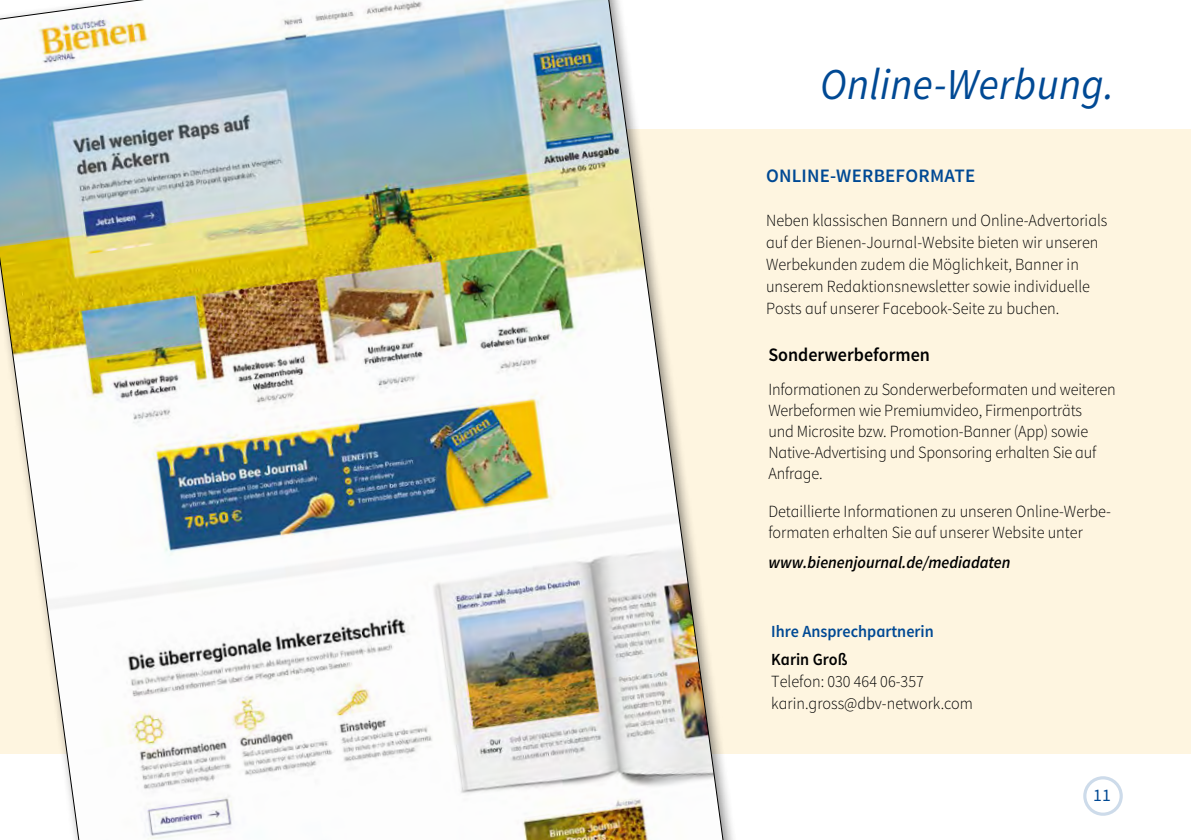
<style>
.page{position:relative;width:1191px;height:840px;background:#fff}
.page>*{position:absolute;margin:0;border:0;box-sizing:border-box;transform-origin:0 0}
.t1{font:italic 44px "MS Source Sans Pro";letter-spacing:.01em;color:#004994;scale:.95 1}
.t2{font:600 19px "MS Source Sans Pro";letter-spacing:.01em;color:#004994}
.t3{font:600 19px "MS Source Sans Pro";color:#000;scale:.95 1}
.t4{font:17.6px "MS Source Sans Pro";color:#004994}
.t5{font:300 17px/22px "MS Source Sans Pro";color:#000;scale:.95 1}
.t6{font:17px "MS Source Sans Pro Sem Bd Ita";color:#000;scale:.95 1}
.t7{font:600 17px "MS Source Sans Pro";color:#004994;scale:.95 1}
.t8{font:600 17px "MS Source Sans Pro";color:#000;scale:.95 1}
</style>
<div class="page">
<div style="left:0;top:129px;width:1191px;height:624px;background:#fef5e0"></div>
<div style="left:1083px;top:775px;width:39px;height:40px;border:3px solid #004994;border-radius:50%"></div>
<img style="left:0;top:0;width:734px;height:839px">
<h1 class="t1" style="left:820px;top:57px;width:311px">Online-Werbung.</h1>
<p class="t2" style="left:766px;top:163px;width:211px">ONLINE-WERBEFORMATE</p>
<p class="t5" style="left:766px;top:209px;width:361px">Neben klassischen Bannern und Online-Advertorials auf der Bienen-Journal-Website bieten wir unseren Werbekunden zudem die Möglichkeit, Banner in unserem Redaktionsnewsletter sowie individuelle Posts auf unserer Facebook-Seite zu buchen.</p>
<p class="t3" style="left:768px;top:342px;width:172px">Sonderwerbeformen</p>
<p class="t5" style="left:768px;top:378px;width:367px;line-height:21px">Informationen zu Sonderwerbeformaten und weiteren Werbeformen wie Premiumvideo, Firmenporträts<br>und Microsite bzw. Promotion-Banner (App) sowie Native-Advertising und Sponsoring erhalten Sie auf Anfrage.</p>
<p class="t5" style="left:768px;top:500px;width:362px;line-height:21px">Detaillierte Informationen zu unseren Online-Werbe&shy;formaten erhalten Sie auf unserer Website unter</p>
<p class="t6" style="left:768px;top:551px;width:256px">www.bienenjournal.de/mediadaten</p>
<p class="t7" style="left:771px;top:620px;width:173px">Ihre Ansprechpartnerin</p>
<p class="t8" style="left:771px;top:648px;width:82px">Karin Groß</p>
<p class="t5" style="left:771px;top:670px;width:214px">Telefon: 030 464 06-357 karin.gross@dbv-network.com</p>
<p class="t4" style="left:1093px;top:784px;width:19px">11</p>
</div>
